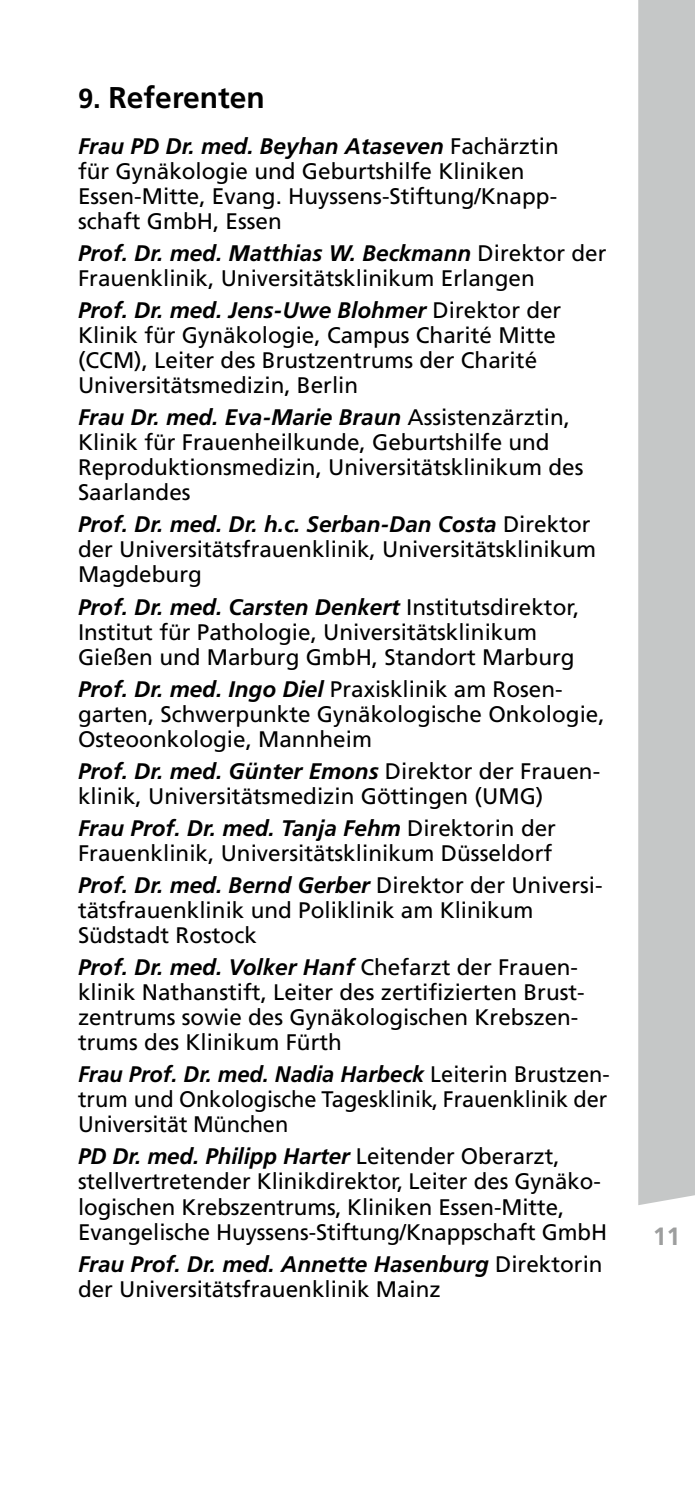
<style>
.page{position:relative;width:695px;height:1489px;background:#fff}
.page>*{position:absolute;margin:0;border:0;box-sizing:border-box;transform-origin:0 0}
.t1{font:700 30px "Frutiger LT";color:#000}
.t2{font:700 25px "Frutiger LT";color:#9d9e9e}
.t3{font:22.5px/25px "Frutiger LT";color:#000}
.s1{font-size:27.5px}
.s2{font-weight:700;font-style:italic}
</style>
<div class="page">
<svg style="left:638px;top:0;width:56px;height:1205px;background:#c7c9c9"></svg>
<h1 class="t1" style="left:78px;top:79px;width:188px"><span class="s1">9.</span> Referenten</h1>
<p class="t3" style="left:78px;top:134px;width:482px"><span class="s2">Frau PD Dr. med. Beyhan Ataseven</span> Fachärztin für Gynäkologie und Geburtshilfe Kliniken Essen-Mitte, Evang. Huyssens-Stiftung/Knapp&shy;schaft GmbH, Essen</p>
<p class="t3" style="left:78px;top:241px;width:530px"><span class="s2">Prof. Dr. med. Matthias W. Beckmann</span> Direktor der<br>Frauenklinik, Universitätsklinikum Erlangen</p>
<p class="t3" style="left:78px;top:298px;width:485px"><span class="s2">Prof. Dr. med. Jens-Uwe Blohmer</span> Direktor der Klinik für Gynäkologie, Campus Charité Mitte (CCM), Leiter des Brustzentrums der Charité Universitätsmedizin, Berlin</p>
<p class="t3" style="left:78px;top:405px;width:507px"><span class="s2">Frau Dr. med. Eva-Marie Braun</span> Assistenzärztin, Klinik für Frauenheilkunde, Geburtshilfe und Reproduktionsmedizin, Universitätsklinikum des Saarlandes</p>
<p class="t3" style="left:78px;top:512px;width:519px"><span class="s2">Prof. Dr. med. Dr. h.c. Serban-Dan Costa</span> Direktor der Universitätsfrauenklinik, Universitätsklinikum<br>Magdeburg</p>
<p class="t3" style="left:78px;top:594px;width:503px"><span class="s2">Prof. Dr. med. Carsten Denkert</span> Institutsdirektor,<br>Institut für Pathologie, Universitätsklinikum<br>Gießen und Marburg GmbH, Standort Marburg</p>
<p class="t3" style="left:78px;top:676px;width:528px"><span class="s2">Prof. Dr. med. Ingo Diel</span> Praxisklinik am Rosen&shy;garten, Schwerpunkte Gynäkologische Onkologie,<br>Osteoonkologie, Mannheim</p>
<p class="t3" style="left:78px;top:758px;width:523px"><span class="s2">Prof. Dr. med. Günter Emons</span> Direktor der Frauen&shy;klinik, Universitätsmedizin Göttingen (UMG)</p>
<p class="t3" style="left:78px;top:815px;width:479px"><span class="s2">Frau Prof. Dr. med. Tanja Fehm</span> Direktorin der<br>Frauenklinik, Universitätsklinikum Düsseldorf</p>
<p class="t3" style="left:78px;top:872px;width:526px"><span class="s2">Prof. Dr. med. Bernd Gerber</span> Direktor der Universi&shy;tätsfrauenklinik und Poliklinik am Klinikum<br>Südstadt Rostock</p>
<p class="t3" style="left:78px;top:954px;width:508px"><span class="s2">Prof. Dr. med. Volker Hanf</span> Chefarzt der Frauen&shy;klinik Nathanstift, Leiter des zertifizierten Brust&shy;zentrums sowie des Gynäkologischen Krebszen&shy;trums des Klinikum Fürth</p>
<p class="t3" style="left:78px;top:1062px;width:533px;text-align:justify"><span class="s2">Frau Prof. Dr. med. Nadia Harbeck</span> Leiterin Brustzen&shy;trum und Onkologische Tagesklinik, Frauenklinik der Universität München</p>
<p class="t3" style="left:78px;top:1144px;width:530px"><span class="s2">PD Dr. med. Philipp Harter</span> Leitender Oberarzt, stellvertretender Klinikdirektor, Leiter des Gynäko&shy;logischen Krebszentrums, Kliniken Essen-Mitte, Evangelische Huyssens-Stiftung/Knappschaft GmbH</p>
<p class="t3" style="left:78px;top:1251px;width:526px"><span class="s2">Frau Prof. Dr. med. Annette Hasenburg</span> Direktorin der Universitätsfrauenklinik Mainz</p>
<p class="t2" style="left:652px;top:1221px;width:29px">11</p>
</div>
